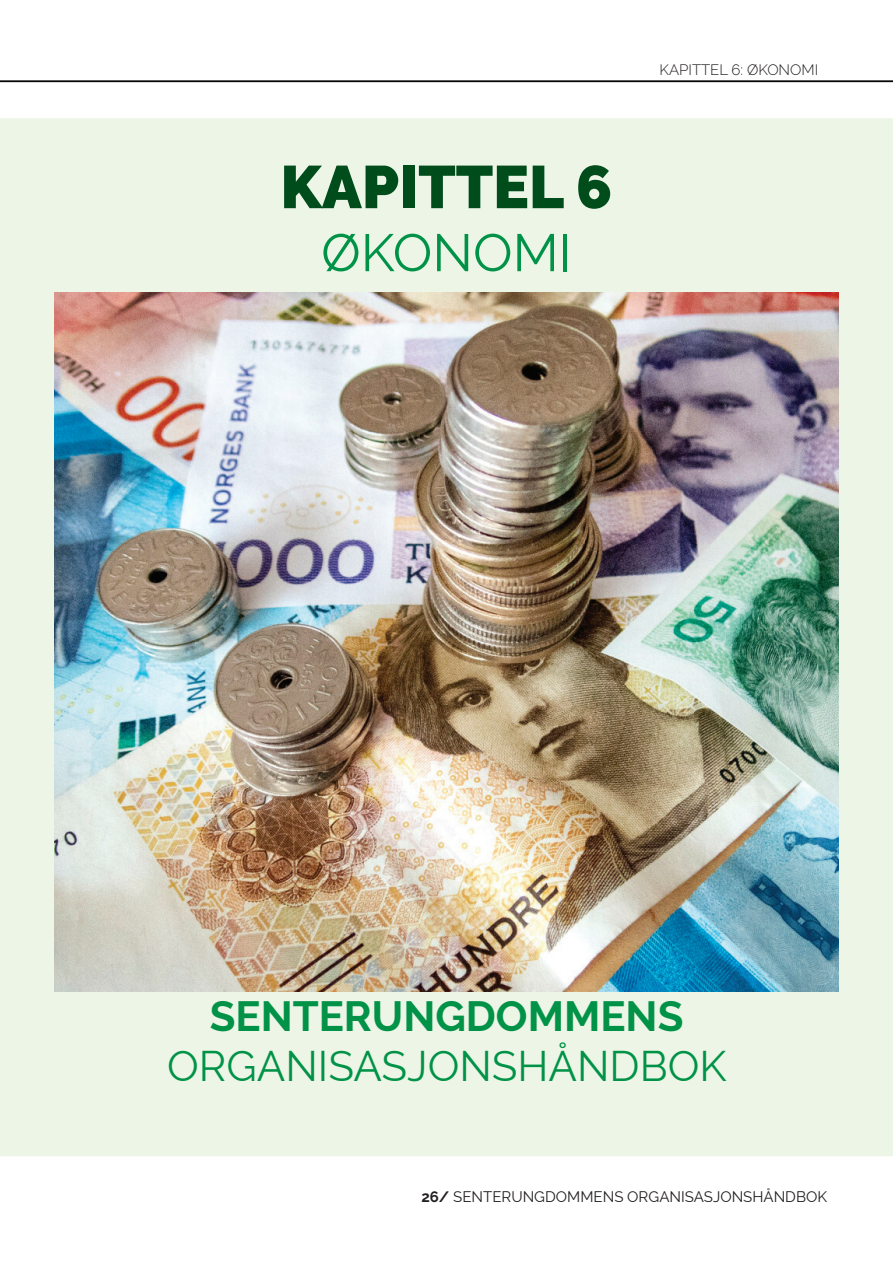
<style>
.page{position:relative;width:893px;height:1263px;background:#fff}
.page>*{position:absolute;margin:0;border:0;box-sizing:border-box;transform-origin:0 0}
.t1{font:900 60px "Raleway";color:#004c1b}
.t2{font:52.5px "Raleway";color:#009246}
.t3{font:42px "Raleway";color:#009246}
.t4{font:700 42px "Raleway";color:#009246}
.t5{font:15px "Raleway";color:#231f20}
.t6{font:300 15px "Raleway";color:#231f20}
.s1{font-weight:700}
</style>
<div class="page">
<img style="left:0;top:80px;width:893px;height:1076px">
<img style="left:54px;top:292px;width:785px;height:699px">
<h1 class="t1" style="left:280px;top:152px;width:333px">KAPITTEL 6</h1>
<h2 class="t2" style="left:321px;top:222px;width:252px">ØKONOMI</h2>
<p class="t6" style="left:659px;top:61px;width:160px">KAPITTEL 6: ØKONOMI</p>
<h3 class="t4" style="left:210px;top:992px;width:475px">SENTERUNGDOMMENS</h3>
<h3 class="t3" style="left:167px;top:1042px;width:561px">ORGANISASJONSHÅNDBOK</h3>
<p class="t5" style="left:421px;top:1187px;width:407px"><span class="s1">26/</span> SENTERUNGDOMMENS ORGANISASJONSHÅNDBOK</p>
</div>
